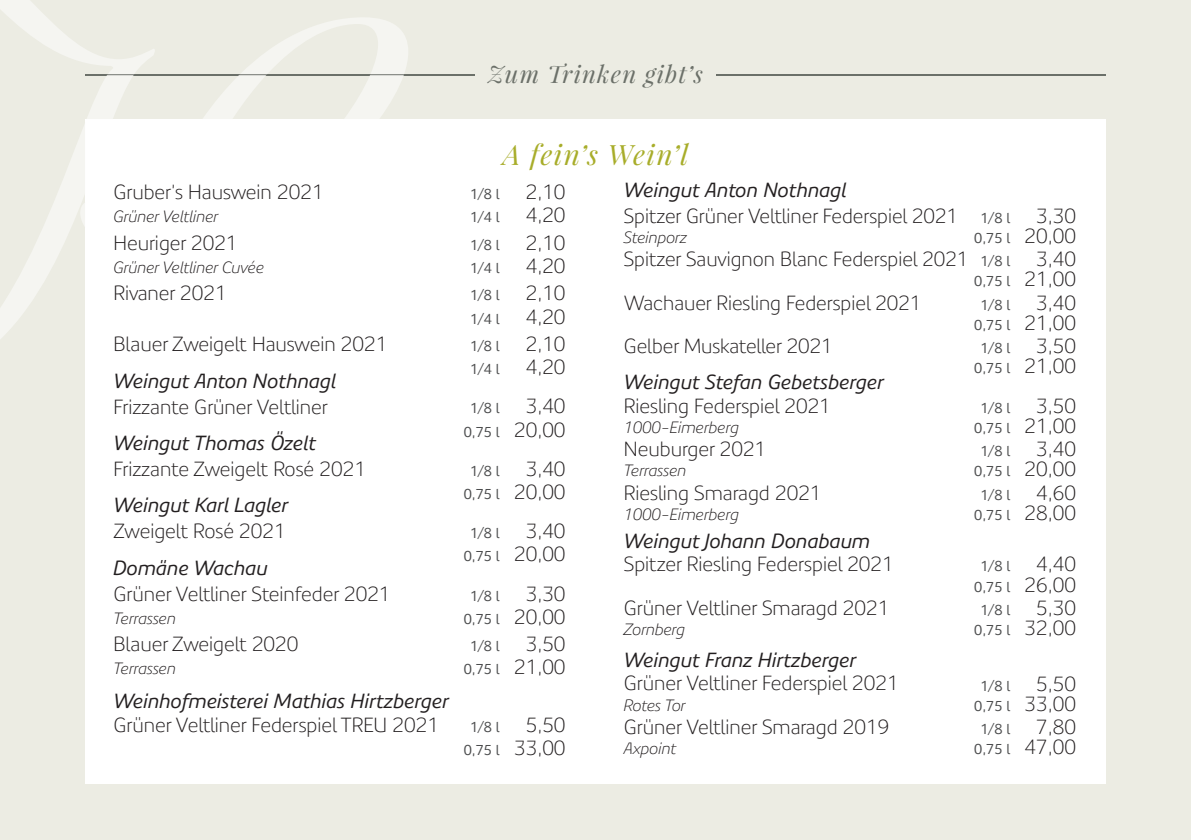
<style>
.page{position:relative;width:1191px;height:840px;background:#fff}
.page>*{position:absolute;margin:0;border:0;box-sizing:border-box;transform-origin:0 0}
.t1{font:italic 28px "Playfair Display";letter-spacing:.05em;color:#a8ad2a}
.t2{font:italic 24px "Playfair Display";letter-spacing:.05em;color:#6b7069}
.t3{font:300 20px/25.4px "Precious Sans Two";color:#231f20}
.t4{font:italic 500 20px "Precious Sans Two";color:#231f20}
.t5{font:italic 300 16px "Precious Sans Two";color:#231f20}
.t6{font:500 14px "Precious Sans Two";color:#4b4c4d}
.s1{font-weight:300;font-size:20px;color:#231f20}
.s2{font-weight:500;font-style:italic}
.s3{font-weight:500;font-size:14px;color:#4b4c4d}
</style>
<div class="page">
<div style="left:0;top:0;width:1191px;height:839px;background:#ecece3"></div>
<hr style="left:85px;top:74px;width:389px;height:1px;background:#6b7069">
<hr style="left:717px;top:74px;width:389px;height:1px;background:#6b7069">
<div style="left:85px;top:119px;width:1021px;height:663px;background:#fff"></div>
<svg style="left:0;top:0;width:408px;height:339px"></svg>
<svg style="left:85px;top:119px;width:294px;height:220px"></svg>
<p class="t2" style="left:488px;top:58px;width:216px">Zum Trinken gibt’s</p>
<h1 class="t1" style="left:502px;top:136px;width:187px">A fein’s Wein’l</h1>
<p class="t3" style="left:113px;top:179px;width:212px">Gruber’s Hauswein 2021</p>
<p class="t6" style="left:470px;top:185px;width:31px">1/8 l</p>
<p class="t3" style="left:526px;top:179px;width:41px">2,10</p>
<p class="t5" style="left:113px;top:206px;width:106px">Grüner Veltliner</p>
<p class="t6" style="left:470px;top:208px;width:31px">1/4 l</p>
<p class="t3" style="left:526px;top:202px;width:41px">4,20</p>
<p class="t3" style="left:113px;top:230px;width:126px">Heuriger 2021</p>
<p class="t6" style="left:470px;top:236px;width:31px">1/8 l</p>
<p class="t3" style="left:526px;top:230px;width:41px">2,10</p>
<p class="t5" style="left:113px;top:257px;width:152px">Grüner Veltliner Cuvée</p>
<p class="t6" style="left:470px;top:259px;width:31px">1/4 l</p>
<p class="t3" style="left:526px;top:253px;width:41px">4,20</p>
<p class="t3" style="left:113px;top:280px;width:115px">Rivaner 2021</p>
<p class="t6" style="left:470px;top:286px;width:31px">1/8 l</p>
<p class="t3" style="left:526px;top:280px;width:41px">2,10</p>
<p class="t6" style="left:470px;top:309px;width:31px">1/4 l</p>
<p class="t3" style="left:526px;top:303px;width:41px">4,20</p>
<p class="t3" style="left:113px;top:331px;width:275px">Blauer Zweigelt Hauswein 2021</p>
<p class="t6" style="left:470px;top:337px;width:31px">1/8 l</p>
<p class="t3" style="left:526px;top:331px;width:41px">2,10</p>
<p class="t6" style="left:470px;top:360px;width:31px">1/4 l</p>
<p class="t3" style="left:526px;top:354px;width:41px">4,20</p>
<p class="t4" style="left:113px;top:367px;width:225px">Weingut Anton Nothnagl</p>
<p class="t3" style="left:113px;top:393px;width:216px">Frizzante Grüner Veltliner</p>
<p class="t6" style="left:470px;top:399px;width:31px">1/8 l</p>
<p class="t3" style="left:526px;top:393px;width:41px">3,40</p>
<p class="t6" style="left:464px;top:422px;width:103px">0,75 l <span class="s1">20,00</span></p>
<p class="t4" style="left:113px;top:430px;width:204px">Weingut Thomas Özelt</p>
<p class="t3" style="left:113px;top:455px;width:254px">Frizzante Zweigelt Rosé 2021</p>
<p class="t6" style="left:470px;top:461px;width:31px">1/8 l</p>
<p class="t3" style="left:526px;top:455px;width:41px">3,40</p>
<p class="t6" style="left:464px;top:484px;width:103px">0,75 l <span class="s1">20,00</span></p>
<p class="t4" style="left:113px;top:492px;width:176px">Weingut Karl Lagler</p>
<p class="t3" style="left:113px;top:518px;width:174px">Zweigelt Rosé 2021</p>
<p class="t6" style="left:470px;top:523px;width:31px">1/8 l</p>
<p class="t3" style="left:526px;top:518px;width:41px">3,40</p>
<p class="t6" style="left:464px;top:547px;width:103px">0,75 l <span class="s1">20,00</span></p>
<p class="t4" style="left:113px;top:554px;width:156px">Domäne Wachau</p>
<p class="t3" style="left:113px;top:580px;width:279px">Grüner Veltliner Steinfeder 2021</p>
<p class="t6" style="left:470px;top:586px;width:31px">1/8 l</p>
<p class="t3" style="left:526px;top:580px;width:41px">3,30</p>
<p class="t5" style="left:113px;top:607px;width:64px">Terrassen</p>
<p class="t6" style="left:464px;top:609px;width:103px">0,75 l <span class="s1">20,00</span></p>
<p class="t3" style="left:113px;top:631px;width:187px">Blauer Zweigelt 2020</p>
<p class="t6" style="left:470px;top:636px;width:31px">1/8 l</p>
<p class="t3" style="left:526px;top:631px;width:41px">3,50</p>
<p class="t5" style="left:113px;top:658px;width:64px">Terrassen</p>
<p class="t6" style="left:464px;top:659px;width:103px">0,75 l <span class="s1">21,00</span></p>
<p class="t4" style="left:113px;top:687px;width:337px">Weinhofmeisterei Mathias Hirtzberger</p>
<p class="t3" style="left:113px;top:711px;width:327px">Grüner Veltliner Federspiel TREU 2021</p>
<p class="t6" style="left:470px;top:717px;width:31px">1/8 l</p>
<p class="t3" style="left:526px;top:711px;width:41px">5,50</p>
<p class="t6" style="left:464px;top:740px;width:103px">0,75 l <span class="s1">33,00</span></p>
<p class="t3" style="left:624px;top:177px;width:388px"><span class="s2">Weingut Anton Nothnagl<br></span>Spitzer Grüner Veltliner Federspiel 2021 <span class="s3">1/8 l</span></p>
<p class="t3" style="left:1036px;top:203px;width:41px">3,30</p>
<p class="t5" style="left:624px;top:227px;width:65px">Steinporz</p>
<p class="t6" style="left:974px;top:229px;width:103px">0,75 l <span class="s1">20,00</span></p>
<p class="t3" style="left:624px;top:246px;width:388px">Spitzer Sauvignon Blanc Federspiel 2021 <span class="s3">1/8 l</span></p>
<p class="t3" style="left:1036px;top:246px;width:41px">3,40</p>
<p class="t6" style="left:974px;top:272px;width:103px">0,75 l <span class="s1">21,00</span></p>
<p class="t3" style="left:624px;top:290px;width:299px">Wachauer Riesling Federspiel 2021</p>
<p class="t6" style="left:980px;top:295px;width:31px">1/8 l</p>
<p class="t3" style="left:1036px;top:290px;width:41px">3,40</p>
<p class="t6" style="left:974px;top:316px;width:103px">0,75 l <span class="s1">21,00</span></p>
<p class="t3" style="left:624px;top:333px;width:210px">Gelber Muskateller 2021</p>
<p class="t6" style="left:980px;top:339px;width:31px">1/8 l</p>
<p class="t3" style="left:1036px;top:333px;width:41px">3,50</p>
<p class="t6" style="left:974px;top:359px;width:103px">0,75 l <span class="s1">21,00</span></p>
<p class="t4" style="left:624px;top:369px;width:262px">Weingut Stefan Gebetsberger</p>
<p class="t3" style="left:624px;top:393px;width:208px">Riesling Federspiel 2021</p>
<p class="t6" style="left:980px;top:398px;width:31px">1/8 l</p>
<p class="t3" style="left:1036px;top:393px;width:41px">3,50</p>
<p class="t5" style="left:624px;top:417px;width:117px">1000-Eimerberg</p>
<p class="t6" style="left:974px;top:418px;width:103px">0,75 l <span class="s1">21,00</span></p>
<p class="t3" style="left:624px;top:436px;width:144px">Neuburger 2021</p>
<p class="t6" style="left:980px;top:442px;width:31px">1/8 l</p>
<p class="t3" style="left:1036px;top:436px;width:41px">3,40</p>
<p class="t5" style="left:624px;top:460px;width:64px">Terrassen</p>
<p class="t6" style="left:974px;top:462px;width:103px">0,75 l <span class="s1">20,00</span></p>
<p class="t3" style="left:624px;top:480px;width:199px">Riesling Smaragd 2021</p>
<p class="t6" style="left:980px;top:485px;width:31px">1/8 l</p>
<p class="t3" style="left:1036px;top:480px;width:41px">4,60</p>
<p class="t5" style="left:624px;top:503px;width:117px">1000-Eimerberg</p>
<p class="t6" style="left:974px;top:505px;width:103px">0,75 l <span class="s1">28,00</span></p>
<p class="t4" style="left:624px;top:528px;width:248px">Weingut Johann Donabaum</p>
<p class="t3" style="left:624px;top:551px;width:271px">Spitzer Riesling Federspiel 2021</p>
<p class="t6" style="left:980px;top:557px;width:31px">1/8 l</p>
<p class="t3" style="left:1036px;top:551px;width:41px">4,40</p>
<p class="t6" style="left:974px;top:577px;width:103px">0,75 l <span class="s1">26,00</span></p>
<p class="t3" style="left:624px;top:594px;width:267px">Grüner Veltliner Smaragd 2021</p>
<p class="t6" style="left:980px;top:600px;width:31px">1/8 l</p>
<p class="t3" style="left:1036px;top:594px;width:41px">5,30</p>
<p class="t5" style="left:624px;top:618px;width:63px">Zornberg</p>
<p class="t6" style="left:974px;top:620px;width:103px">0,75 l <span class="s1">32,00</span></p>
<p class="t4" style="left:624px;top:646px;width:234px">Weingut Franz Hirtzberger</p>
<p class="t3" style="left:624px;top:670px;width:276px">Grüner Veltliner Federspiel 2021</p>
<p class="t6" style="left:980px;top:676px;width:31px">1/8 l</p>
<p class="t3" style="left:1036px;top:670px;width:41px">5,50</p>
<p class="t5" style="left:624px;top:694px;width:63px">Rotes Tor</p>
<p class="t6" style="left:974px;top:696px;width:103px">0,75 l <span class="s1">33,00</span></p>
<p class="t3" style="left:624px;top:713px;width:267px">Grüner Veltliner Smaragd 2019</p>
<p class="t6" style="left:980px;top:719px;width:31px">1/8 l</p>
<p class="t3" style="left:1036px;top:713px;width:41px">7,80</p>
<p class="t5" style="left:624px;top:737px;width:54px">Axpoint</p>
<p class="t6" style="left:974px;top:739px;width:103px">0,75 l <span class="s1">47,00</span></p>
</div>
